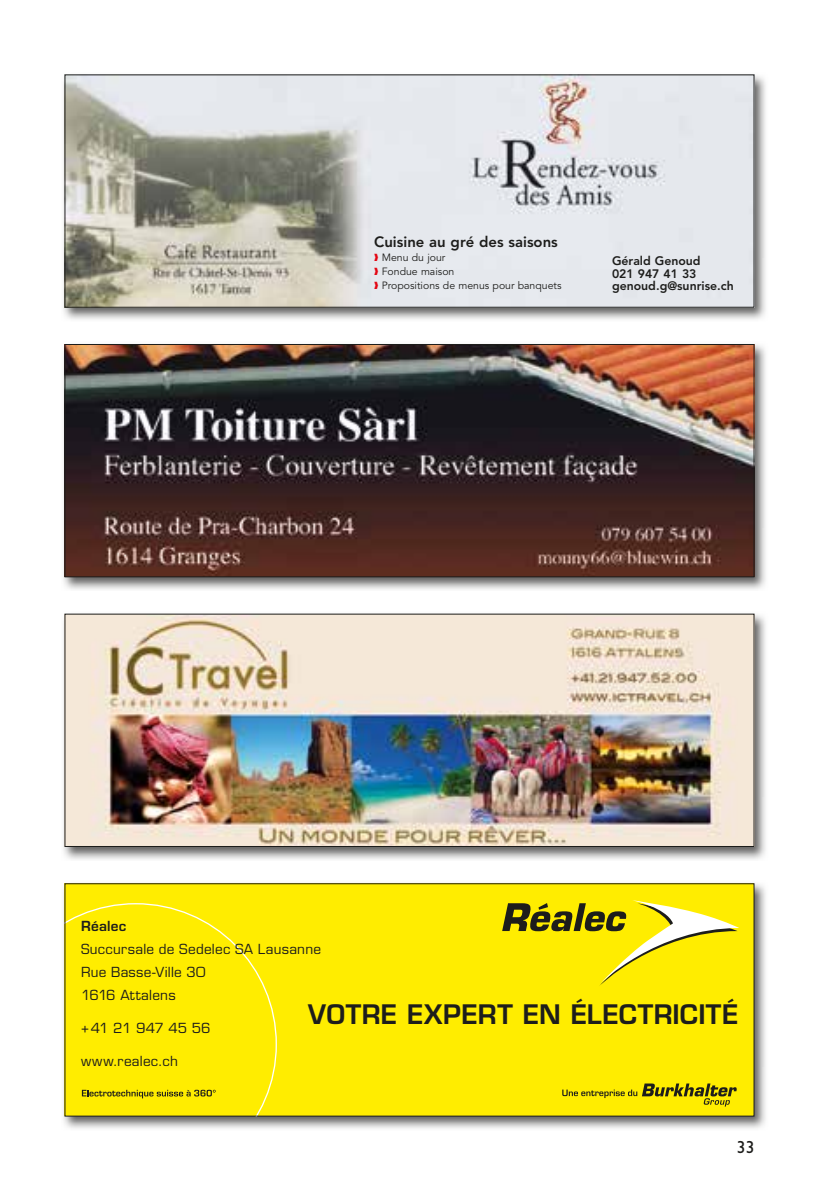
<style>
.page{position:relative;width:819px;height:1191px;background:#fff}
.page>*{position:absolute;margin:0;border:0;box-sizing:border-box;transform-origin:0 0}
.t1{font:600 26.25px "Eurostile LT Std";letter-spacing:.015em;color:#1d1d1b}
.t2{font:17.5px "Gill Sans Std";color:#1d1d1b}
.t3{font:800 14.88px "Avenir";color:#1d1d1b}
.t4{font:13.65px/22.8px "Eurostile LT Std";letter-spacing:.015em;color:#1d1d1b}
.t5{font:13.65px "Eurostile LT Std";letter-spacing:-.02em;color:#1d1d1b}
.t6{font:600 13.65px "Eurostile LT Std";letter-spacing:.015em;color:#1d1d1b}
.t7{font:800 12.25px/12.2px "Avenir";color:#1d1d1b}
.t8{font:10.5px/14px "Avenir";color:#1d1d1b}
.s1{color:#e30613}
</style>
<div class="page">
<img style="left:63px;top:74px;width:703px;height:246px">
<img style="left:66px;top:76px;width:686px;height:230px">
<div style="left:64px;top:74px;width:690px;height:234px;border:1px solid #1d1d1b"></div>
<img style="left:63px;top:344px;width:703px;height:246px">
<img style="left:66px;top:346px;width:686px;height:229px">
<div style="left:64px;top:344px;width:690px;height:233px;border:1px solid #1d1d1b"></div>
<img style="left:63px;top:613px;width:703px;height:247px">
<img style="left:66px;top:615px;width:686px;height:230px">
<div style="left:64px;top:613px;width:690px;height:234px;border:1px solid #1d1d1b"></div>
<img style="left:63px;top:883px;width:703px;height:246px">
<div style="left:65px;top:883px;width:689px;height:233px;background:#ffed00"></div>
<svg style="left:502px;top:900px;width:237px;height:86px"></svg>
<svg style="left:66px;top:903px;width:211px;height:211px"></svg>
<svg style="left:562px;top:1083px;width:174px;height:23px"></svg>
<svg style="left:82px;top:1089px;width:134px;height:9px"></svg>
<div style="left:64px;top:883px;width:690px;height:233px;border:1px solid #1d1d1b"></div>
<p class="t3" style="left:374px;top:232px;width:185px">Cuisine au gré des saisons</p>
<p class="t8" style="left:374px;top:250px;width:189px"><span class="s1">❱</span> Menu du jour<br><span class="s1">❱</span> Fondue maison<br><span class="s1">❱</span> Propositions de menus pour banquets</p>
<p class="t7" style="left:612px;top:255px;width:123px">Gérald Genoud<br>021 947 41 33 genoud.g@sunrise.ch</p>
<p class="t6" style="left:81px;top:917px;width:47px">Réalec</p>
<p class="t4" style="left:81px;top:938px;width:241px">Succursale de Sedelec SA Lausanne<br>Rue Basse-Ville 30<br>1616 Attalens</p>
<p class="t5" style="left:81px;top:1019px;width:131px">+ 41 21 947 45 56</p>
<p class="t4" style="left:81px;top:1050px;width:98px">www.realec.ch</p>
<h1 class="t1" style="left:308px;top:998px;width:431px">VOTRE EXPERT EN ÉLECTRICITÉ</h1>
<p class="t2" style="left:737px;top:1137px;width:19px">33</p>
</div>
